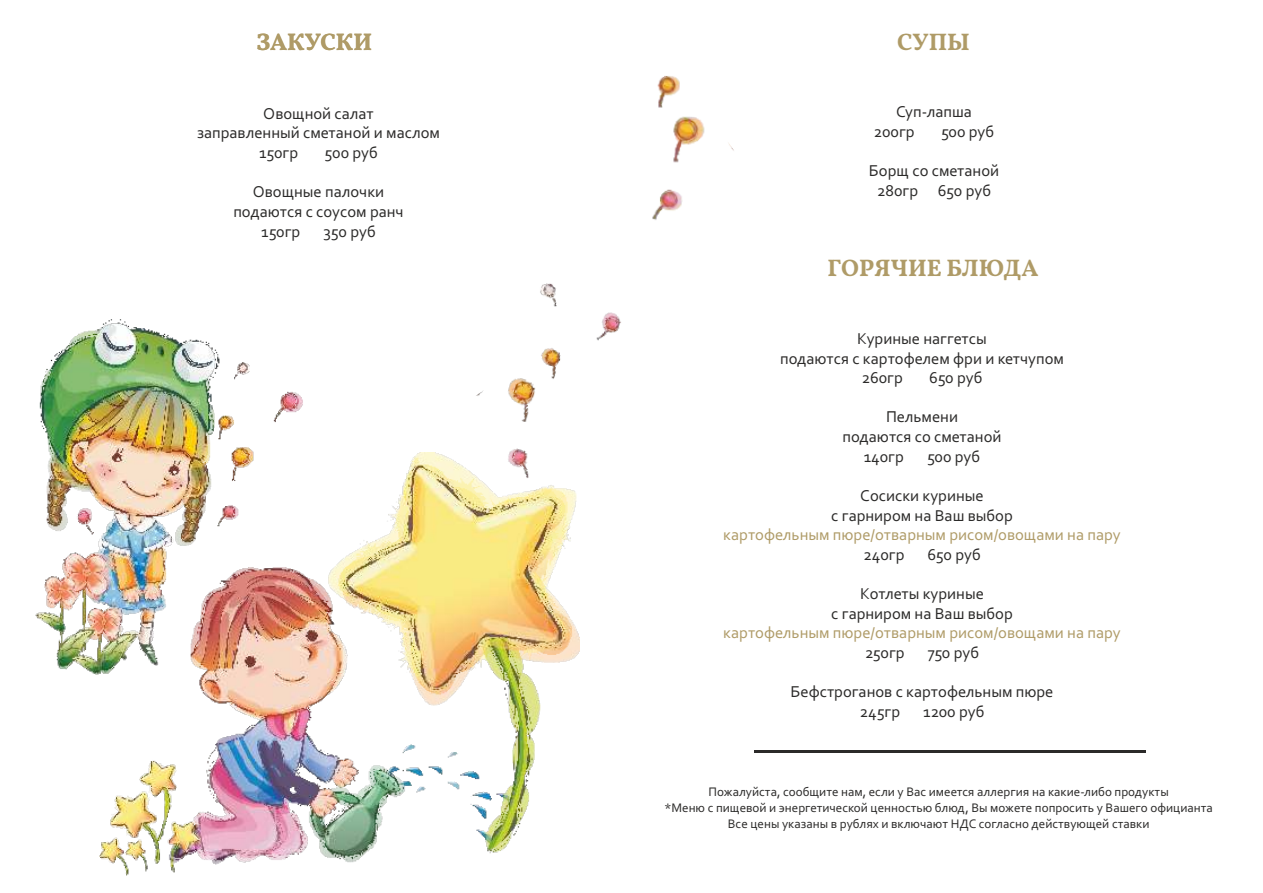
<style>
.page{position:relative;width:1263px;height:893px;background:#fff}
.page>*{position:absolute;margin:0;border:0;box-sizing:border-box;transform-origin:0 0}
.t1{font:700 24px "Vollkorn";color:#af9b67}
.t2{font:16.5px/19.6px "Corbel";color:#2b2a29;text-align:center}
.t3{font:16.5px "Corbel";color:#af9b67}
.t4{font:13.05px/15.9px "Corbel";color:#2b2a29;text-align:center}
</style>
<div class="page">
<img style="left:35px;top:319px;width:268px;height:356px">
<img style="left:100px;top:453px;width:479px;height:423px">
<img style="left:410px;top:283px;width:211px;height:224px">
<img style="left:652px;top:76px;width:82px;height:144px">
<hr style="left:754px;top:750px;width:391px;height:3px;background:#2b2a29">
<h1 class="t1" style="left:256px;top:28px;width:117px">ЗАКУСКИ</h1>
<h1 class="t1" style="left:897px;top:28px;width:74px">СУПЫ</h1>
<p class="t2" style="left:263px;top:105px;width:112px">Овощной салат</p>
<p class="t2" style="left:197px;top:125px;width:244px">заправленный сметаной и маслом</p>
<p class="t2" style="left:259px;top:144px;width:41px">150гр</p>
<p class="t2" style="left:325px;top:144px;width:55px">500 руб</p>
<p class="t2" style="left:253px;top:184px;width:133px">Овощные палочки</p>
<p class="t2" style="left:233px;top:203px;width:172px">подаются с соусом ранч</p>
<p class="t2" style="left:261px;top:223px;width:41px">150гр</p>
<p class="t2" style="left:323px;top:223px;width:54px">350 руб</p>
<p class="t2" style="left:874px;top:103px;width:100px;text-align:left;text-indent:22px">Суп-лапша<br>200гр</p>
<p class="t2" style="left:941px;top:123px;width:55px">500 руб</p>
<p class="t2" style="left:869px;top:162px;width:132px">Борщ со сметаной<br>280гр 650 руб</p>
<h1 class="t1" style="left:828px;top:253px;width:213px">ГОРЯЧИЕ БЛЮДА</h1>
<p class="t2" style="left:857px;top:330px;width:131px">Куриные наггетсы</p>
<p class="t2" style="left:780px;top:350px;width:285px">подаются с картофелем фри и кетчупом</p>
<p class="t2" style="left:862px;top:369px;width:43px">260гр</p>
<p class="t2" style="left:929px;top:369px;width:55px">650 руб</p>
<p class="t2" style="left:886px;top:409px;width:73px">Пельмени</p>
<p class="t2" style="left:842px;top:428px;width:161px">подаются со сметаной</p>
<p class="t2" style="left:864px;top:448px;width:41px">140гр</p>
<p class="t2" style="left:927px;top:448px;width:55px">500 руб</p>
<p class="t2" style="left:831px;top:487px;width:183px">Сосиски куриные<br>с гарниром на Ваш выбор</p>
<p class="t3" style="left:723px;top:528px;width:399px">картофельным пюре/отварным рисом/овощами на пару</p>
<p class="t2" style="left:863px;top:546px;width:43px">240гр</p>
<p class="t2" style="left:927px;top:546px;width:55px">650 руб</p>
<p class="t2" style="left:831px;top:585px;width:183px">Котлеты куриные<br>с гарниром на Ваш выбор</p>
<p class="t3" style="left:723px;top:626px;width:399px">картофельным пюре/отварным рисом/овощами на пару</p>
<p class="t2" style="left:865px;top:644px;width:41px">250гр</p>
<p class="t2" style="left:928px;top:644px;width:53px">750 руб</p>
<p class="t2" style="left:860px;top:683px;width:195px;text-align:left;text-indent:-69px">Бефстроганов с картофельным пюре<br>245гр</p>
<p class="t2" style="left:923px;top:703px;width:63px">1200 руб</p>
<p class="t4" style="left:664px;top:785px;width:550px">Пожалуйста, сообщите нам, если у Вас имеется аллергия на какие-либо продукты<br>*Меню с пищевой и энергетической ценностью блюд, Вы можете попросить у Вашего официанта<br>Все цены указаны в рублях и включают НДС согласно действующей ставки</p>
</div>
